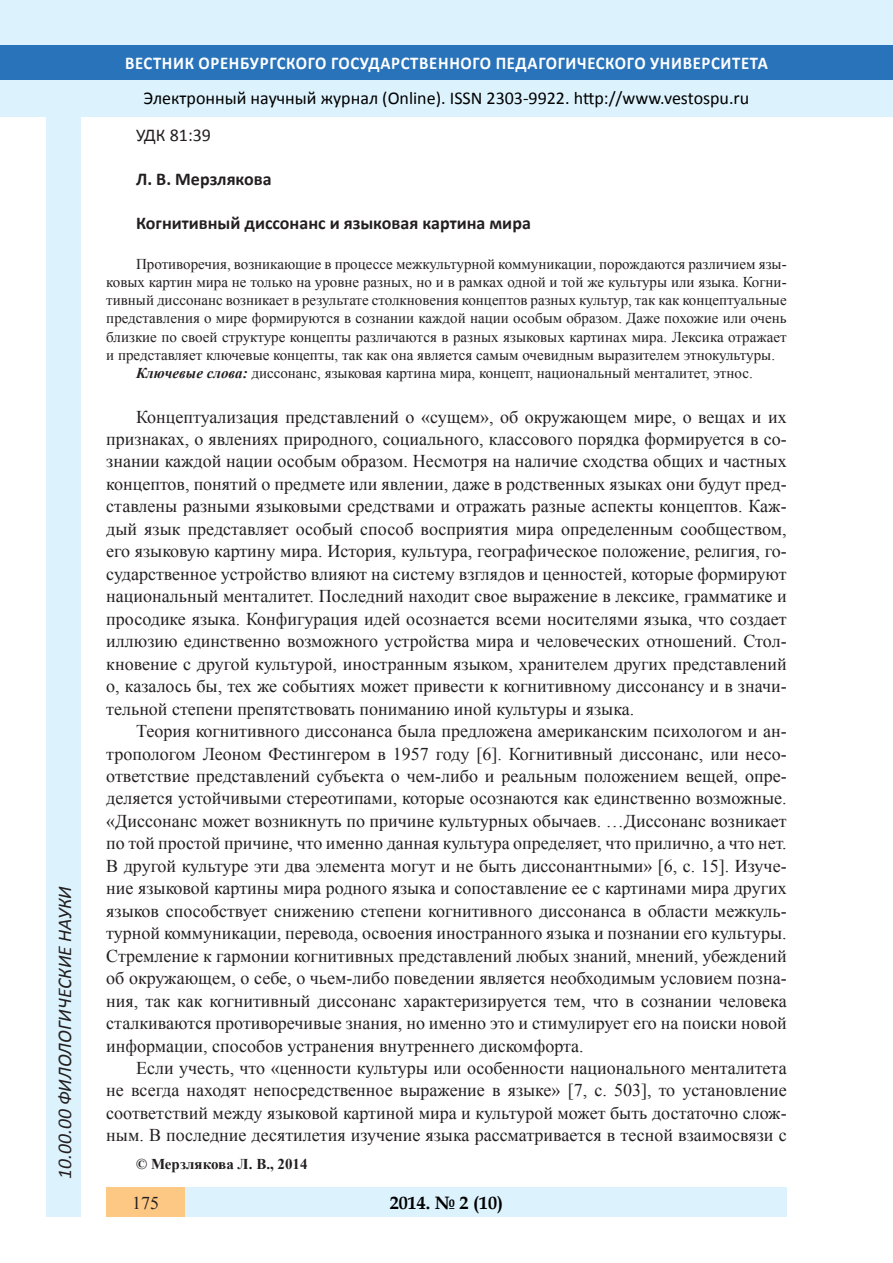
<style>
.page{position:relative;width:893px;height:1263px;background:#fff}
.page>*{position:absolute;margin:0;border:0;box-sizing:border-box;transform-origin:0 0}
.t1{font:italic 19.5px "Calibri";color:#231f20}
.Стиль2{font:18px/22.5px "Times New Roman";color:#231f20;text-align:justify}
.t2{font:18px "Calibri";color:#000}
.t3{font:700 18px "Calibri";letter-spacing:.04em;color:#fff;scale:.93 1}
.Заголовок_2{font:700 18px "Calibri";color:#231f20}
.t4{font:700 18px "Book Antiqua";color:#000}
.Заголовок_2-2{font:18px "Calibri";color:#231f20}
.литература{font:15px/18.3px "Times New Roman";color:#231f20;text-align:justify}
.Стиль2-2{font:700 15px "Times New Roman";color:#231f20}
.s1{font-weight:700;font-style:italic}
</style>
<div class="page">
<div style="left:0;top:0;width:893px;height:116px;background:#dcf2fc"></div>
<div style="left:0;top:45px;width:893px;height:34px;background:#2873ba"></div>
<div style="left:47px;top:116px;width:34px;height:1101px;background:#dcf2fc"></div>
<div style="left:106px;top:1188px;width:681px;height:29px;background:#dcf2fc"></div>
<div style="left:106px;top:1188px;width:79px;height:29px;background:#fdc784"></div>
<p class="t1" style="left:51px;top:1179px;width:294px;rotate:-90deg">10.00.00 ФИЛОЛОГИЧЕСКИЕ НАУКИ</p>
<p class="t3" style="left:125px;top:50px;width:693px">ВЕСТНИК ОРЕНБУРГСКОГО ГОСУДАРСТВЕННОГО ПЕДАГОГИЧЕСКОГО УНИВЕРСИТЕТА</p>
<p class="t2" style="left:144px;top:85px;width:607px">Электронный научный журнал (Online). ISSN 2303-9922. http://www.vestospu.ru</p>
<p class="Заголовок_2-2" style="left:136px;top:123px;width:77px">УДК 81:39</p>
<p class="Заголовок_2" style="left:136px;top:166px;width:137px">Л. В. Мерзлякова</p>
<p class="Заголовок_2" style="left:136px;top:210px;width:396px">Когнитивный диссонанс и языковая картина мира</p>
<p class="литература" style="left:106px;top:254px;width:682px;text-indent:30px">Противоречия, возникающие в процессе межкультурной коммуникации, порождаются различием язы&shy;ковых картин мира не только на уровне разных, но и в рамках одной и той же культуры или языка. Когни&shy;тивный диссонанс возникает в результате столкновения концептов разных культур, так как концептуальные представления о мире формируются в сознании каждой нации особым образом. Даже похожие или очень близкие по своей структуре концепты различаются в разных языковых картинах мира. Лексика отражает и представляет ключевые концепты, так как она является самым очевидным выразителем этнокультуры.</p>
<p class="литература" style="left:136px;top:364px;width:618px"><span class="s1">Ключевые слова:</span> диссонанс, языковая картина мира, концепт, национальный менталитет, этнос.</p>
<p class="Стиль2" style="left:106px;top:405px;width:682px;text-indent:30px">Концептуализация представлений о «сущем», об окружающем мире, о вещах и их признаках, о явлениях природного, социального, классового порядка формируется в со&shy;знании каждой нации особым образом. Несмотря на наличие сходства общих и частных концептов, понятий о предмете или явлении, даже в родственных языках они будут пред&shy;ставлены разными языковыми средствами и отражать разные аспекты концептов. Каж&shy;дый язык представляет особый способ восприятия мира определенным сообществом, его языковую картину мира. История, культура, географическое положение, религия, го&shy;сударственное устройство влияют на систему взглядов и ценностей, которые формируют национальный менталитет. Последний находит свое выражение в лексике, грамматике и просодике языка. Конфигурация идей осознается всеми носителями языка, что создает иллюзию единственно возможного устройства мира и человеческих отношений. Стол&shy;кновение с другой культурой, иностранным языком, хранителем других представлений о, казалось бы, тех же событиях может привести к когнитивному диссонансу и в значи&shy;тельной степени препятствовать пониманию иной культуры и языка.</p>
<p class="Стиль2" style="left:106px;top:719px;width:682px;text-indent:30px">Теория когнитивного диссонанса была предложена американским психологом и ан&shy;тропологом Леоном Фестингером в 1957 году [6]. Когнитивный диссонанс, или несо&shy;ответствие представлений субъекта о чем-либо и реальным положением вещей, опре&shy;деляется устойчивыми стереотипами, которые осознаются как единственно возможные. «Диссонанс может возникнуть по причине культурных обычаев. …Диссонанс возникает по той простой причине, что именно данная культура определяет, что прилично, а что нет.<br>В другой культуре эти два элемента могут и не быть диссонантными» [6, с. 15]. Изуче&shy;ние языковой картины мира родного языка и сопоставление ее с картинами мира других языков способствует снижению степени когнитивного диссонанса в области межкуль&shy;турной коммуникации, перевода, освоения иностранного языка и познании его культуры.<br>Стремление к гармонии когнитивных представлений любых знаний, мнений, убеждений об окружающем, о себе, о чьем-либо поведении является необходимым условием позна&shy;ния, так как когнитивный диссонанс характеризируется тем, что в сознании человека сталкиваются противоречивые знания, но именно это и стимулирует его на поиски новой информации, способов устранения внутреннего дискомфорта.</p>
<p class="Стиль2" style="left:106px;top:1056px;width:682px;text-indent:30px">Если учесть, что «ценности культуры или особенности национального менталитета не всегда находят непосредственное выражение в языке» [7, c. 503], то установление соответствий между языковой картиной мира и культурой может быть достаточно слож&shy;ным. В последние десятилетия изучение языка рассматривается в тесной взаимосвязи с</p>
<p class="Стиль2-2" style="left:136px;top:1153px;width:173px">© Мерзлякова Л. В., 2014</p>
<p class="Стиль2" style="left:132px;top:1191px;width:28px">175</p>
<p class="t4" style="left:390px;top:1190px;width:115px">2014. № 2 (10)</p>
</div>
